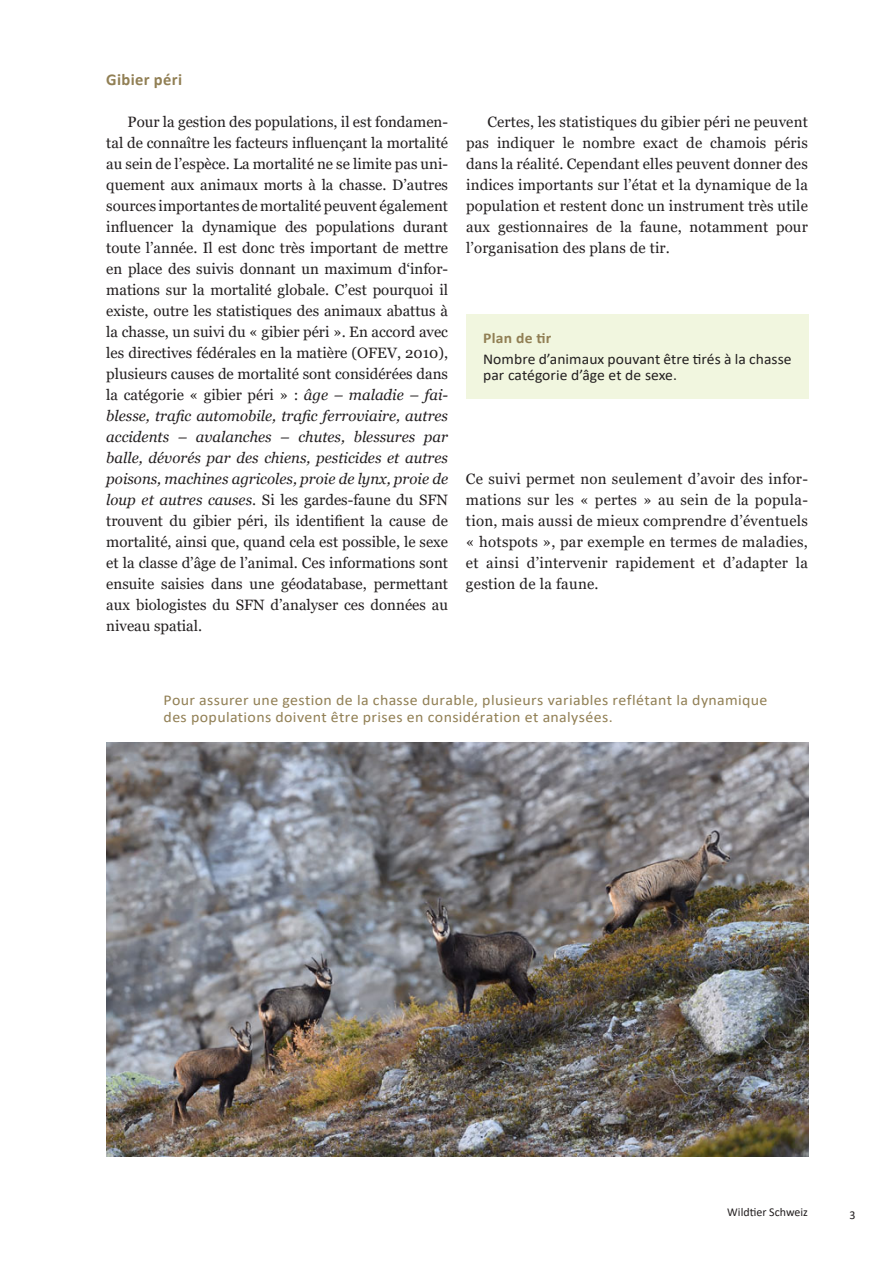
<style>
.page{position:relative;width:893px;height:1263px;background:#fff}
.page>*{position:absolute;margin:0;border:0;box-sizing:border-box;transform-origin:0 0}
.Lauftext_Zwischentitel{font:700 16.5px "Calibri";letter-spacing:.02em;color:#917f54}
.Lauftext{font:15px/21px "Georgia";letter-spacing:.01em;color:#231f20;text-align:justify}
.Bildlegenden{font:15px/16.5px "Calibri";letter-spacing:.025em;color:#917f54;scale:1.06 1}
.Kasten_Titel{font:15px/16.5px "Calibri";letter-spacing:.005em;color:#231f20;scale:1.04 1}
.Kastentext_untertitel{font:700 15px "Calibri";letter-spacing:.015em;color:#917f54;scale:1.04 1}
.t1{font:12px "Calibri";color:#231f20}
.s1{font-style:italic}
</style>
<div class="page">
<img style="left:106px;top:743px;width:702px;height:414px">
<div style="left:466px;top:315px;width:343px;height:84px;background:#f1f6df"></div>
<p class="Lauftext_Zwischentitel" style="left:106px;top:68px;width:77px">Gibier péri</p>
<p class="Lauftext" style="left:106px;top:111px;width:343px;text-indent:21px">Pour la gestion des populations, il est fondamen&shy;tal de connaître les facteurs influençant la mortalité au sein de l’espèce. La mortalité ne se limite pas uni&shy;quement aux animaux morts à la chasse. D’autres sources importantes de mortalité peuvent également influencer la dynamique des populations durant toute l’année. Il est donc très important de mettre en place des suivis donnant un maximum d‘infor&shy;mations sur la mortalité globale. C’est pourquoi il existe, outre les statistiques des animaux abattus à la chasse, un suivi du « gibier péri ». En accord avec les directives fédérales en la matière (OFEV, 2010), plusieurs causes de mortalité sont considérées dans la catégorie « gibier péri » : <span class="s1">âge – maladie – fai&shy;blesse, trafic automobile, trafic ferroviaire, autres accidents – avalanches – chutes, blessures par balle, dévorés par des chiens, pesticides et autres poisons, machines agricoles, proie de lynx, proie de loup et autres causes</span>. Si les gardes-faune du SFN trouvent du gibier péri, ils identifient la cause de mortalité, ainsi que, quand cela est possible, le sexe et la classe d’âge de l’animal. Ces informations sont ensuite saisies dans une géodatabase, permettant aux biologistes du SFN d’analyser ces données au niveau spatial.</p>
<p class="Lauftext" style="left:466px;top:111px;width:343px;text-indent:21px">Certes, les statistiques du gibier péri ne peuvent pas indiquer le nombre exact de chamois péris dans la réalité. Cependant elles peuvent donner des indices importants sur l’état et la dynamique de la population et restent donc un instrument très utile aux gestionnaires de la faune, notamment pour l’organisation des plans de tir.</p>
<p class="Kastentext_untertitel" style="left:483px;top:327px;width:67px">Plan de tir</p>
<p class="Kasten_Titel" style="left:483px;top:350px;width:298px">Nombre d’animaux pouvant être tirés à la chasse par catégorie d’âge et de sexe.</p>
<p class="Lauftext" style="left:466px;top:468px;width:344px">Ce suivi permet non seulement d’avoir des infor&shy;mations sur les « pertes » au sein de la popula&shy;tion, mais aussi de mieux comprendre d’éventuels « hotspots », par exemple en termes de maladies, et ainsi d’intervenir rapidement et d’adapter la gestion de la faune.</p>
<p class="Bildlegenden" style="left:164px;top:691px;width:571px">Pour assurer une gestion de la chasse durable, plusieurs variables reflétant la dynamique des populations doivent être prises en considération et analysées.</p>
<p class="t1" style="left:727px;top:1203px;width:82px">Wildtier Schweiz</p>
<p class="t1" style="left:849px;top:1206px;width:8px">3</p>
</div>
